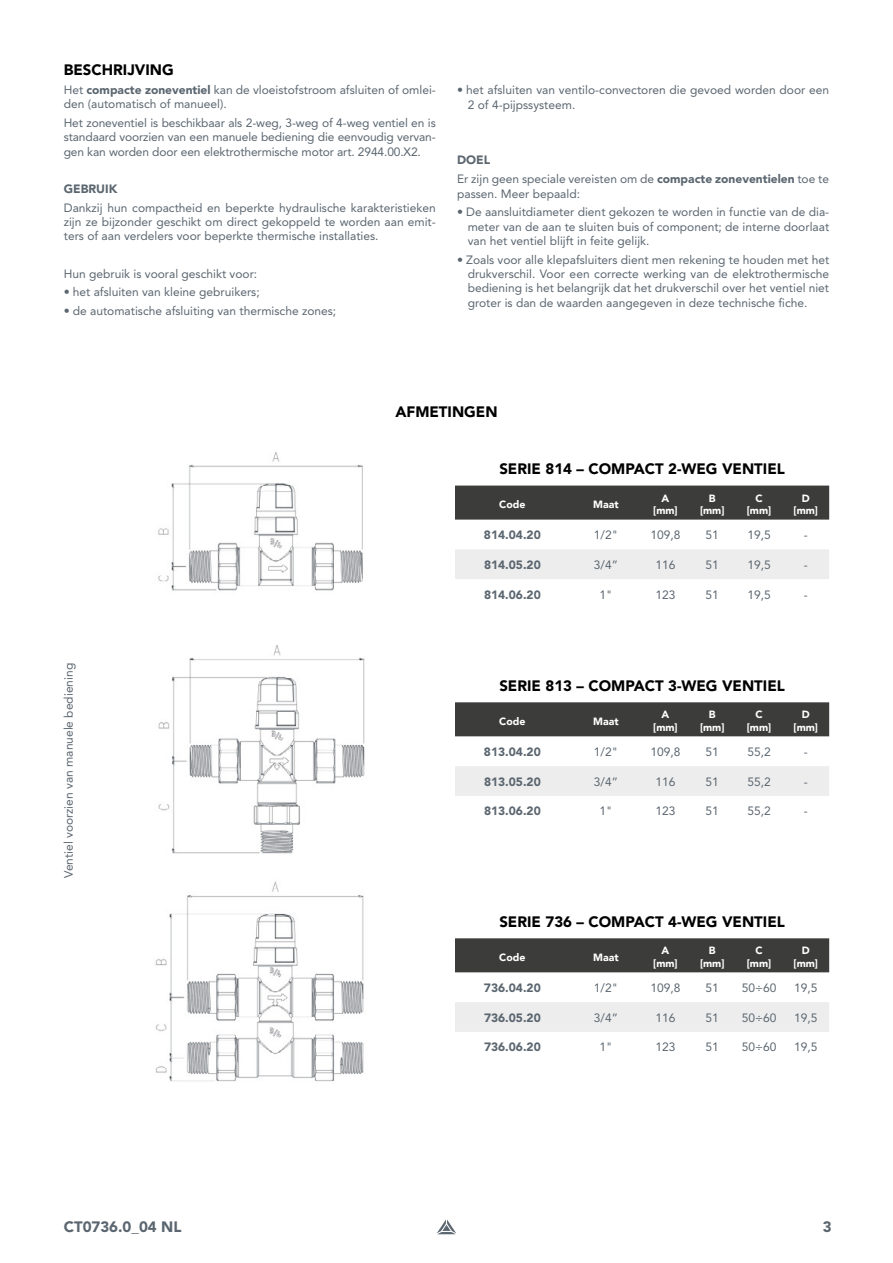
<style>
.page{position:relative;width:893px;height:1263px;background:#fff}
.page>*{position:absolute;margin:0;border:0;box-sizing:border-box;transform-origin:0 0}
.t1{font:900 15px "Avenir LT Pro";color:#000}
.t2{font:900 15px "Avenir LT Pro";color:#5b6670}
.t3{font:12px/14.4px "Avenir LT Pro";color:#5b6670;text-align:justify}
.t4{font:900 12px "Avenir LT Pro";color:#5b6670}
.t5{font:900 10.5px/12.6px "Avenir";color:#fff;text-align:center}
.s1{font-weight:900}
</style>
<div class="page">
<svg style="left:437px;top:1219px;width:19px;height:15px"></svg>
<div style="left:455px;top:486px;width:374px;height:34px;background:#3c3c3b"></div>
<div style="left:455px;top:549px;width:374px;height:30px;background:#ededed"></div>
<div style="left:455px;top:702px;width:374px;height:34px;background:#3c3c3b"></div>
<div style="left:455px;top:766px;width:374px;height:30px;background:#ededed"></div>
<div style="left:455px;top:938px;width:374px;height:34px;background:#3c3c3b"></div>
<div style="left:455px;top:1002px;width:374px;height:30px;background:#ededed"></div>
<img style="left:155px;top:452px;width:210px;height:630px">
<p class="t1" style="left:64px;top:61px;width:111px">BESCHRIJVING</p>
<p class="t3" style="left:64px;top:82px;width:374px">Het <span class="s1">compacte zoneventiel</span> kan de vloeistofstroom afsluiten of omlei&shy;den (automatisch of manueel).</p>
<p class="t3" style="left:64px;top:115px;width:374px">Het zoneventiel is beschikbaar als 2-weg, 3-weg of 4-weg ventiel en is standaard voorzien van een manuele bediening die eenvoudig vervan&shy;gen kan worden door een elektrothermische motor art. 2944.00.X2.</p>
<p class="t4" style="left:64px;top:181px;width:55px">GEBRUIK</p>
<p class="t3" style="left:64px;top:200px;width:374px">Dankzij hun compactheid en beperkte hydraulische karakteristieken zijn ze bijzonder geschikt om direct gekoppeld te worden aan emit&shy;ters of aan verdelers voor beperkte thermische installaties.</p>
<p class="t3" style="left:64px;top:266px;width:195px">Hun gebruik is vooral geschikt voor:</p>
<p class="t3" style="left:64px;top:285px;width:197px">• het afsluiten van kleine gebruikers;</p>
<p class="t3" style="left:64px;top:304px;width:274px">• de automatische afsluiting van thermische zones;</p>
<p class="t3" style="left:468px;top:83px;width:363px;text-indent:-11px">• het afsluiten van ventilo-convectoren die gevoed worden door een<br>2 of 4-pijpssysteem.</p>
<p class="t3" style="left:457px;top:151px;width:374px;line-height:18.6px"><span class="s1">DOEL<br></span>Er zijn geen speciale vereisten om de <span class="s1">compacte zoneventielen</span> toe te</p>
<p class="t3" style="left:457px;top:186px;width:124px">passen. Meer bepaald:</p>
<p class="t3" style="left:468px;top:205px;width:363px;text-indent:-11px">• De aansluitdiameter dient gekozen te worden in functie van de dia&shy;meter van de aan te sluiten buis of component; de interne doorlaat van het ventiel blijft in feite gelijk.</p>
<p class="t3" style="left:468px;top:252px;width:363px;text-indent:-11px">• Zoals voor alle klepafsluiters dient men rekening te houden met het drukverschil. Voor een correcte werking van de elektrothermische bediening is het belangrijk dat het drukverschil over het ventiel niet groter is dan de waarden aangegeven in deze technische fiche.</p>
<p class="t1" style="left:395px;top:402px;width:104px">AFMETINGEN</p>
<p class="t3" style="left:61px;top:878px;width:216px;rotate:-90deg">Ventiel voorzien van manuele bediening</p>
<p class="t1" style="left:499px;top:460px;width:287px">SERIE 814 – COMPACT 2-WEG VENTIEL</p>
<p class="t5" style="left:499px;top:498px;width:28px">Code</p>
<p class="t5" style="left:593px;top:498px;width:27px">Maat</p>
<p class="t5" style="left:653px;top:491px;width:26px">A [mm]</p>
<p class="t5" style="left:700px;top:491px;width:26px">B [mm]</p>
<p class="t5" style="left:747px;top:491px;width:26px">C [mm]</p>
<p class="t5" style="left:794px;top:491px;width:26px">D [mm]</p>
<p class="t4" style="left:484px;top:528px;width:58px">814.04.20</p>
<p class="t3" style="left:594px;top:527px;width:26px">1/2"</p>
<p class="t3" style="left:650px;top:527px;width:32px">109,8</p>
<p class="t3" style="left:706px;top:527px;width:15px">51</p>
<p class="t3" style="left:747px;top:527px;width:25px">19,5</p>
<p class="t3" style="left:804px;top:527px;width:5px">-</p>
<p class="t4" style="left:484px;top:557px;width:58px">814.05.20</p>
<p class="t3" style="left:594px;top:557px;width:26px">3/4”</p>
<p class="t3" style="left:655px;top:557px;width:22px">116</p>
<p class="t3" style="left:706px;top:557px;width:15px">51</p>
<p class="t3" style="left:747px;top:557px;width:25px">19,5</p>
<p class="t3" style="left:804px;top:557px;width:5px">-</p>
<p class="t4" style="left:484px;top:587px;width:58px">814.06.20</p>
<p class="t3" style="left:599px;top:587px;width:14px">1"</p>
<p class="t3" style="left:655px;top:587px;width:22px">123</p>
<p class="t3" style="left:706px;top:587px;width:15px">51</p>
<p class="t3" style="left:747px;top:587px;width:25px">19,5</p>
<p class="t3" style="left:804px;top:587px;width:5px">-</p>
<p class="t1" style="left:499px;top:677px;width:287px">SERIE 813 – COMPACT 3-WEG VENTIEL</p>
<p class="t5" style="left:499px;top:714px;width:28px">Code</p>
<p class="t5" style="left:593px;top:714px;width:27px">Maat</p>
<p class="t5" style="left:653px;top:708px;width:26px">A [mm]</p>
<p class="t5" style="left:700px;top:708px;width:26px">B [mm]</p>
<p class="t5" style="left:747px;top:708px;width:26px">C [mm]</p>
<p class="t5" style="left:794px;top:708px;width:26px">D [mm]</p>
<p class="t4" style="left:484px;top:744px;width:58px">813.04.20</p>
<p class="t3" style="left:594px;top:744px;width:26px">1/2"</p>
<p class="t3" style="left:650px;top:744px;width:32px">109,8</p>
<p class="t3" style="left:706px;top:744px;width:15px">51</p>
<p class="t3" style="left:747px;top:744px;width:25px">55,2</p>
<p class="t3" style="left:804px;top:744px;width:5px">-</p>
<p class="t4" style="left:484px;top:774px;width:58px">813.05.20</p>
<p class="t3" style="left:594px;top:774px;width:26px">3/4”</p>
<p class="t3" style="left:655px;top:774px;width:22px">116</p>
<p class="t3" style="left:706px;top:774px;width:15px">51</p>
<p class="t3" style="left:747px;top:774px;width:25px">55,2</p>
<p class="t3" style="left:804px;top:774px;width:5px">-</p>
<p class="t4" style="left:484px;top:804px;width:58px">813.06.20</p>
<p class="t3" style="left:599px;top:804px;width:14px">1"</p>
<p class="t3" style="left:655px;top:804px;width:22px">123</p>
<p class="t3" style="left:706px;top:804px;width:15px">51</p>
<p class="t3" style="left:747px;top:804px;width:25px">55,2</p>
<p class="t3" style="left:804px;top:804px;width:5px">-</p>
<p class="t1" style="left:499px;top:913px;width:287px">SERIE 736 – COMPACT 4-WEG VENTIEL</p>
<p class="t5" style="left:499px;top:950px;width:28px">Code</p>
<p class="t5" style="left:593px;top:950px;width:27px">Maat</p>
<p class="t5" style="left:653px;top:944px;width:26px">A [mm]</p>
<p class="t5" style="left:700px;top:944px;width:26px">B [mm]</p>
<p class="t5" style="left:747px;top:944px;width:26px">C [mm]</p>
<p class="t5" style="left:794px;top:944px;width:26px">D [mm]</p>
<p class="t4" style="left:484px;top:980px;width:58px">736.04.20</p>
<p class="t3" style="left:594px;top:980px;width:26px">1/2"</p>
<p class="t3" style="left:650px;top:980px;width:32px">109,8</p>
<p class="t3" style="left:706px;top:980px;width:15px">51</p>
<p class="t3" style="left:742px;top:980px;width:36px">50÷60</p>
<p class="t3" style="left:794px;top:980px;width:25px">19,5</p>
<p class="t4" style="left:484px;top:1010px;width:58px">736.05.20</p>
<p class="t3" style="left:594px;top:1010px;width:26px">3/4”</p>
<p class="t3" style="left:655px;top:1010px;width:22px">116</p>
<p class="t3" style="left:706px;top:1010px;width:15px">51</p>
<p class="t3" style="left:742px;top:1010px;width:36px">50÷60</p>
<p class="t3" style="left:794px;top:1010px;width:25px">19,5</p>
<p class="t4" style="left:484px;top:1040px;width:58px">736.06.20</p>
<p class="t3" style="left:599px;top:1040px;width:14px">1"</p>
<p class="t3" style="left:655px;top:1040px;width:22px">123</p>
<p class="t3" style="left:706px;top:1040px;width:15px">51</p>
<p class="t3" style="left:742px;top:1040px;width:36px">50÷60</p>
<p class="t3" style="left:794px;top:1040px;width:25px">19,5</p>
<p class="t2" style="left:64px;top:1218px;width:119px">CT0736.0_04 NL</p>
<p class="t2" style="left:823px;top:1218px;width:10px">3</p>
</div>
